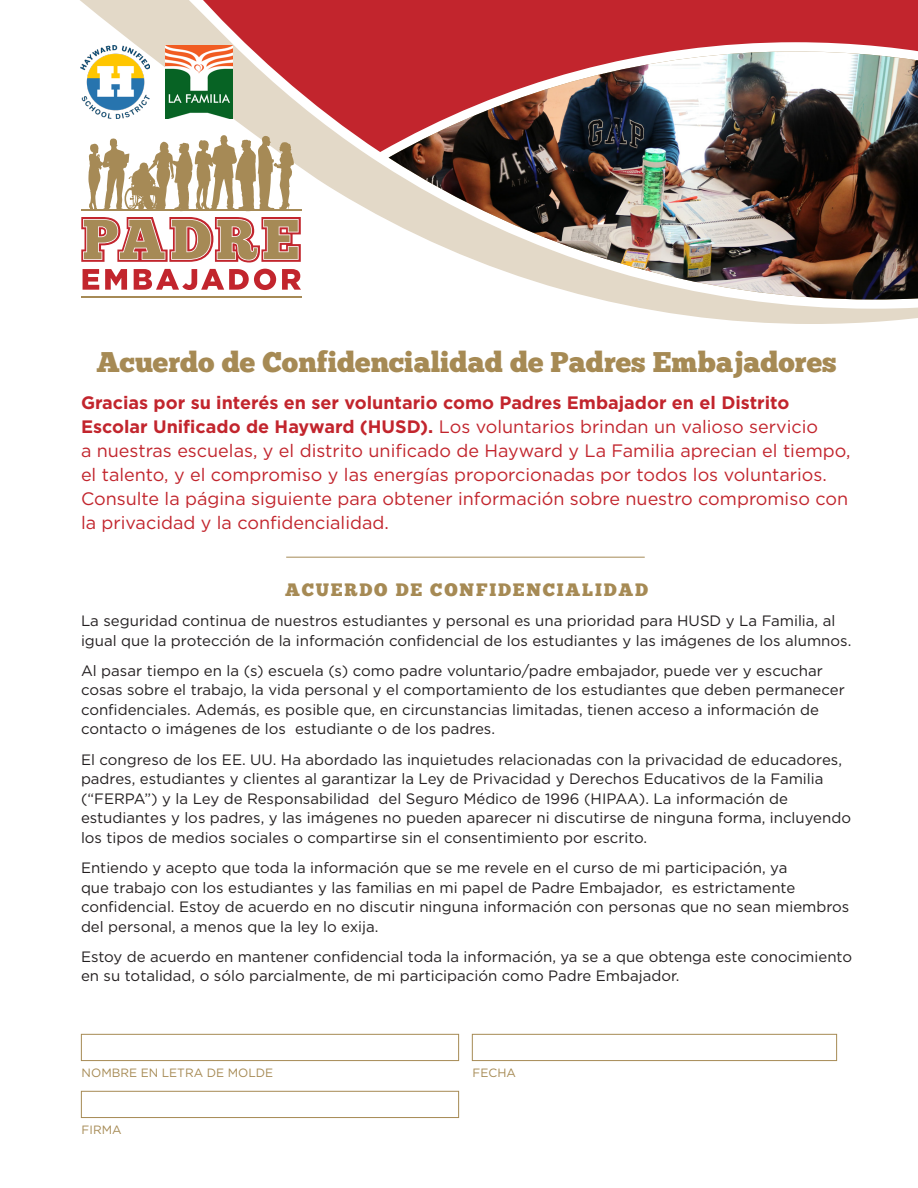
<style>
.page{position:relative;width:918px;height:1188px;background:#fff}
.page>*{position:absolute;margin:0;border:0;box-sizing:border-box;transform-origin:0 0}
.t1{font:28.5px "Chunk Five";color:#a68a54}
.t2{font:18px/24px "Gotham";color:#c2252d}
.t3{font:18px "Chunk Five";letter-spacing:.1em;color:#a68a54}
.t4{font:15px/19.5px "Gotham";color:#231f20}
.t5{font:12px "Gotham";color:#a68a54}
.s1{font-weight:700}
</style>
<div class="page">
<svg style="left:80px;top:0;width:838px;height:324px"></svg>
<img style="left:389px;top:51px;width:529px;height:248px">
<img style="left:165px;top:45px;width:67px;height:74px">
<img style="left:81px;top:45px;width:68px;height:74px">
<hr style="left:286px;top:557px;width:359px;height:1px;background:#a68a56">
<hr style="left:81px;top:209px;width:220px;height:2px;background:#a68a56">
<hr style="left:81px;top:296px;width:220px;height:1px;background:#a68a56">
<svg style="left:88px;top:135px;width:206px;height:74px"></svg>
<svg style="left:83px;top:269px;width:218px;height:21px"></svg>
<svg style="left:81px;top:217px;width:220px;height:46px"></svg>
<div style="left:81px;top:1034px;width:378px;height:27px;border:1px solid #a68a54"></div>
<div style="left:81px;top:1091px;width:378px;height:27px;border:1px solid #a68a54"></div>
<div style="left:472px;top:1034px;width:365px;height:27px;border:1px solid #a68a54"></div>
<p class="t1" style="left:96px;top:348px;width:742px">Acuerdo de Confidencialidad de Padres Embajadores</p>
<p class="t2" style="left:81px;top:390px;width:771px"><span class="s1">Gracias por su interés en ser voluntario como Padres Embajador en el Distrito Escolar Unificado de Hayward (HUSD).</span> Los voluntarios brindan un valioso servicio<br>a nuestras escuelas, y el distrito unificado de Hayward y La Familia aprecian el tiempo, el talento, y el compromiso y las energías proporcionadas por todos los voluntarios.<br>Consulte la página siguiente para obtener información sobre nuestro compromiso con la privacidad y la confidencialidad.</p>
<p class="t3" style="left:285px;top:581px;width:364px">ACUERDO DE CONFIDENCIALIDAD</p>
<p class="t4" style="left:81px;top:611px;width:772px">La seguridad continua de nuestros estudiantes y personal es una prioridad para HUSD y La Familia, al igual que la protección de la información confidencial de los estudiantes y las imágenes de los alumnos.</p>
<p class="t4" style="left:81px;top:661px;width:765px">Al pasar tiempo en la (s) escuela (s) como padre voluntario/padre embajador, puede ver y escuchar cosas sobre el trabajo, la vida personal y el comportamiento de los estudiantes que deben permanecer confidenciales. Además, es posible que, en circunstancias limitadas, tienen acceso a información de contacto o imágenes de los estudiante o de los padres.</p>
<p class="t4" style="left:81px;top:749px;width:772px">El congreso de los EE. UU. Ha abordado las inquietudes relacionadas con la privacidad de educadores, padres, estudiantes y clientes al garantizar la Ley de Privacidad y Derechos Educativos de la Familia (“FERPA”) y la Ley de Responsabilidad del Seguro Médico de 1996 (HIPAA). La información de estudiantes y los padres, y las imágenes no pueden aparecer ni discutirse de ninguna forma, incluyendo los tipos de medios sociales o compartirse sin el consentimiento por escrito.</p>
<p class="t4" style="left:81px;top:858px;width:770px">Entiendo y acepto que toda la información que se me revele en el curso de mi participación, ya<br>que trabajo con los estudiantes y las familias en mi papel de Padre Embajador, es estrictamente confidencial. Estoy de acuerdo en no discutir ninguna información con personas que no sean miembros del personal, a menos que la ley lo exija.</p>
<p class="t4" style="left:81px;top:946px;width:773px">Estoy de acuerdo en mantener confidencial toda la información, ya se a que obtenga este conocimiento en su totalidad, o sólo parcialmente, de mi participación como Padre Embajador.</p>
<p class="t5" style="left:82px;top:1065px;width:193px">NOMBRE EN LETRA DE MOLDE</p>
<p class="t5" style="left:82px;top:1122px;width:41px">FIRMA</p>
<p class="t5" style="left:473px;top:1065px;width:45px">FECHA</p>
</div>
